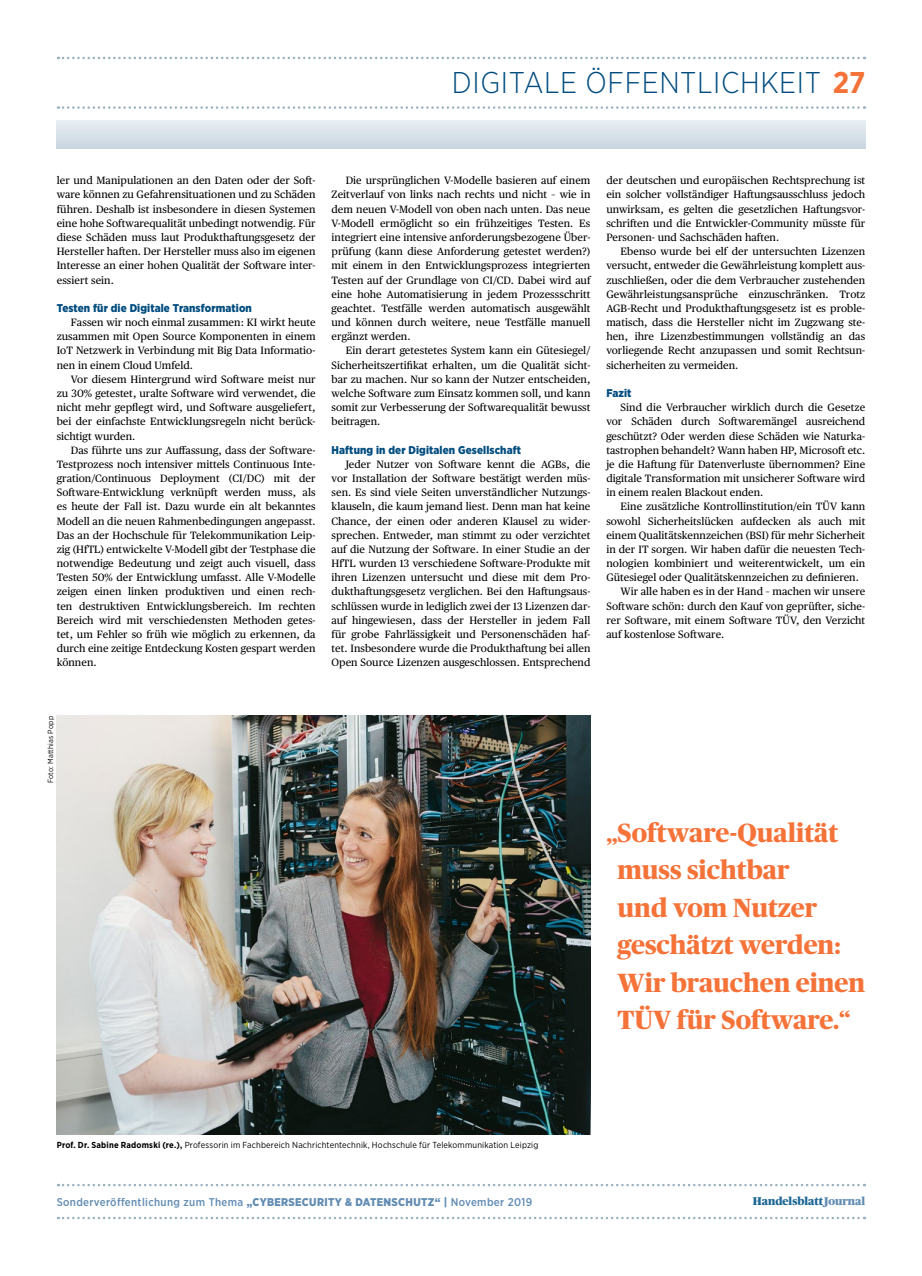
<style>
.page{position:relative;width:922px;height:1276px;background:#fff}
.page>*{position:absolute;margin:0;border:0;box-sizing:border-box;transform-origin:0 0}
.t1{font:300 30px "Gotham Narrow";letter-spacing:.02em;color:#004c7f}
.Quote_gross__Publico{font:800 26.25px/37.5px "Publico";color:#f57238}
.Sublines_Copy__Gotha{font:900 11.25px "Gotham Narrow";letter-spacing:.01em;color:#004c7f}
.t2{font:500 11.25px "Gotham Narrow";letter-spacing:.03em;color:#628cb3}
.t3{font:900 11.25px "Publico";color:#1e6896}
.Copytext__Publico_Te{font:10.62px/14.1px "Publico Text";letter-spacing:.005em;color:#000;text-align:justify}
.BU__Gotham_Book_7{font:8.75px "Gotham Narrow";letter-spacing:.015em;color:#000}
.Beschriftung_Grafike{font:7.5px "Gotham Narrow";letter-spacing:.02em;color:#000}
.s1{font-weight:700;color:#f57238}
.s2{font-weight:700}
.s3{font-weight:900}
.s4{color:#628cb3}
</style>
<div class="page">
<svg style="left:58px;top:106px;width:806px;height:3px"></svg>
<svg style="left:58px;top:57px;width:806px;height:2px"></svg>
<svg style="left:58px;top:1216px;width:806px;height:3px"></svg>
<svg style="left:58px;top:1183px;width:806px;height:3px"></svg>
<div style="left:57px;top:120px;width:808px;height:29px;background:linear-gradient(to right,#d9e2e9,#d9e2e9)"></div>
<img style="left:57px;top:716px;width:533px;height:418px">
<p class="t1" style="left:452px;top:64px;width:414px">DIGITALE ÖFFENTLICHKEIT <span class="s1">27</span></p>
<p class="Copytext__Publico_Te" style="left:57px;top:173px;width:260px">ler und Manipulationen an den Daten oder der Soft&shy;ware können zu Gefahrensituationen und zu Schäden führen. Deshalb ist insbesondere in diesen Systemen eine hohe Softwarequalität unbedingt notwendig. Für diese Schäden muss laut Produkthaftungsgesetz der Hersteller haften. Der Hersteller muss also im eigenen Interesse an einer hohen Qualität der Software inter&shy;essiert sein.</p>
<p class="Sublines_Copy__Gotha" style="left:57px;top:300px;width:197px">Testen für die Digitale Transformation</p>
<p class="Copytext__Publico_Te" style="left:57px;top:315px;width:260px;text-indent:14px">Fassen wir noch einmal zusammen: KI wirkt heute zusammen mit Open Source Komponenten in einem IoT Netzwerk in Verbindung mit Big Data Informatio&shy;nen in einem Cloud Umfeld.</p>
<p class="Copytext__Publico_Te" style="left:57px;top:372px;width:260px;text-indent:14px">Vor diesem Hintergrund wird Software meist nur zu 30% getestet, uralte Software wird verwendet, die nicht mehr gepflegt wird, und Software ausgeliefert, bei der einfachste Entwicklungsregeln nicht berück&shy;sichtigt wurden.</p>
<p class="Copytext__Publico_Te" style="left:57px;top:443px;width:260px;text-indent:14px">Das führte uns zur Auffassung, dass der Software-Testprozess noch intensiver mittels Continuous Inte&shy;gration/Continuous Deployment (CI/DC) mit der Software-Entwicklung verknüpft werden muss, als es heute der Fall ist. Dazu wurde ein alt bekanntes Modell an die neuen Rahmenbedingungen angepasst.<br>Das an der Hochschule für Telekommunikation Leip&shy;zig (HfTL) entwickelte V-Modell gibt der Testphase die notwendige Bedeutung und zeigt auch visuell, dass Testen 50% der Entwicklung umfasst. Alle V-Modelle zeigen einen linken produktiven und einen rech&shy;ten destruktiven Entwicklungsbereich. Im rechten Bereich wird mit verschiedensten Methoden getes&shy;tet, um Fehler so früh wie möglich zu erkennen, da durch eine zeitige Entdeckung Kosten gespart werden können.</p>
<p class="Copytext__Publico_Te" style="left:331px;top:173px;width:260px;text-indent:14px">Die ursprünglichen V-Modelle basieren auf einem Zeitverlauf von links nach rechts und nicht – wie in dem neuen V-Modell von oben nach unten. Das neue V-Modell ermöglicht so ein frühzeitiges Testen. Es integriert eine intensive anforderungsbezogene Über&shy;prüfung (kann diese Anforderung getestet werden?) mit einem in den Entwicklungsprozess integrierten Testen auf der Grundlage von CI/CD. Dabei wird auf eine hohe Automatisierung in jedem Prozessschritt geachtet. Testfälle werden automatisch ausgewählt und können durch weitere, neue Testfälle manuell ergänzt werden.</p>
<p class="Copytext__Publico_Te" style="left:331px;top:344px;width:260px;text-indent:14px">Ein derart getestetes System kann ein Gütesiegel/ Sicherheitszertifikat erhalten, um die Qualität sicht&shy;bar zu machen. Nur so kann der Nutzer entscheiden, welche Software zum Einsatz kommen soll, und kann somit zur Verbesserung der Softwarequalität bewusst beitragen.</p>
<p class="Sublines_Copy__Gotha" style="left:331px;top:442px;width:191px">Haftung in der Digitalen Gesellschaft</p>
<p class="Copytext__Publico_Te" style="left:331px;top:457px;width:260px;text-indent:14px">Jeder Nutzer von Software kennt die AGBs, die vor Installation der Software bestätigt werden müs&shy;sen. Es sind viele Seiten unverständlicher Nutzungs&shy;klauseln, die kaum jemand liest. Denn man hat keine Chance, der einen oder anderen Klausel zu wider&shy;sprechen. Entweder, man stimmt zu oder verzichtet auf die Nutzung der Software. In einer Studie an der HfTL wurden 13 verschiedene Software-Produkte mit ihren Lizenzen untersucht und diese mit dem Pro&shy;dukthaftungsgesetz verglichen. Bei den Haftungsaus&shy;schlüssen wurde in lediglich zwei der 13 Lizenzen dar&shy;auf hingewiesen, dass der Hersteller in jedem Fall für grobe Fahrlässigkeit und Personenschäden haf&shy;tet. Insbesondere wurde die Produkthaftung bei allen Open Source Lizenzen ausgeschlossen. Entsprechend</p>
<p class="Copytext__Publico_Te" style="left:606px;top:173px;width:260px">der deutschen und europäischen Rechtsprechung ist ein solcher vollständiger Haftungsausschluss jedoch unwirksam, es gelten die gesetzlichen Haftungsvor&shy;schriften und die Entwickler-Community müsste für Personen- und Sachschäden haften.</p>
<p class="Copytext__Publico_Te" style="left:606px;top:244px;width:260px;text-indent:14px">Ebenso wurde bei elf der untersuchten Lizenzen versucht, entweder die Gewährleistung komplett aus&shy;zuschließen, oder die dem Verbraucher zustehenden Gewährleistungsansprüche einzuschränken. Trotz AGB-Recht und Produkthaftungsgesetz ist es proble&shy;matisch, dass die Hersteller nicht im Zugzwang ste&shy;hen, ihre Lizenzbestimmungen vollständig an das vorliegende Recht anzupassen und somit Rechtsun&shy;sicherheiten zu vermeiden.</p>
<p class="Sublines_Copy__Gotha" style="left:606px;top:385px;width:27px">Fazit</p>
<p class="Copytext__Publico_Te" style="left:606px;top:400px;width:260px;text-indent:14px">Sind die Verbraucher wirklich durch die Gesetze vor Schäden durch Softwaremängel ausreichend geschützt? Oder werden diese Schäden wie Naturka&shy;tastrophen behandelt? Wann haben HP, Microsoft etc. je die Haftung für Datenverluste übernommen? Eine digitale Transformation mit unsicherer Software wird in einem realen Blackout enden.</p>
<p class="Copytext__Publico_Te" style="left:606px;top:499px;width:260px;text-indent:14px">Eine zusätzliche Kontrollinstitution/ein TÜV kann sowohl Sicherheitslücken aufdecken als auch mit einem Qualitätskennzeichen (BSI) für mehr Sicherheit in der IT sorgen. Wir haben dafür die neuesten Tech&shy;nologien kombiniert und weiterentwickelt, um ein Gütesiegel oder Qualitätskennzeichen zu definieren.</p>
<p class="Copytext__Publico_Te" style="left:606px;top:585px;width:260px;text-indent:14px">Wir alle haben es in der Hand – machen wir unsere Software schön: durch den Kauf von geprüfter, siche&shy;rer Software, mit einem Software TÜV, den Verzicht auf kostenlose Software.</p>
<p class="Beschriftung_Grafike" style="left:46px;top:783px;width:69px;rotate:-90deg">Foto: Matthias Popp</p>
<p class="Quote_gross__Publico" style="left:617px;top:814px;width:249px;text-indent:-11px">„Software-Qualität muss sichtbar<br>und vom Nutzer geschätzt werden:<br>Wir brauchen einen<br>TÜV für Software.“</p>
<p class="BU__Gotham_Book_7" style="left:57px;top:1140px;width:483px"><span class="s2">Prof. Dr. Sabine Radomski (re.),</span> Professorin im Fachbereich Nachrichtentechnik, Hochschule für Telekommunikation Leipzig</p>
<p class="t2" style="left:57px;top:1194px;width:477px">Sonderveröffentlichung zum Thema <span class="s3">„CYBERSECURITY &amp; DATENSCHUTZ“ |</span> November 2019</p>
<p class="t3" style="left:752px;top:1195px;width:114px">Handelsblatt<span class="s4">Journal</span></p>
</div>
